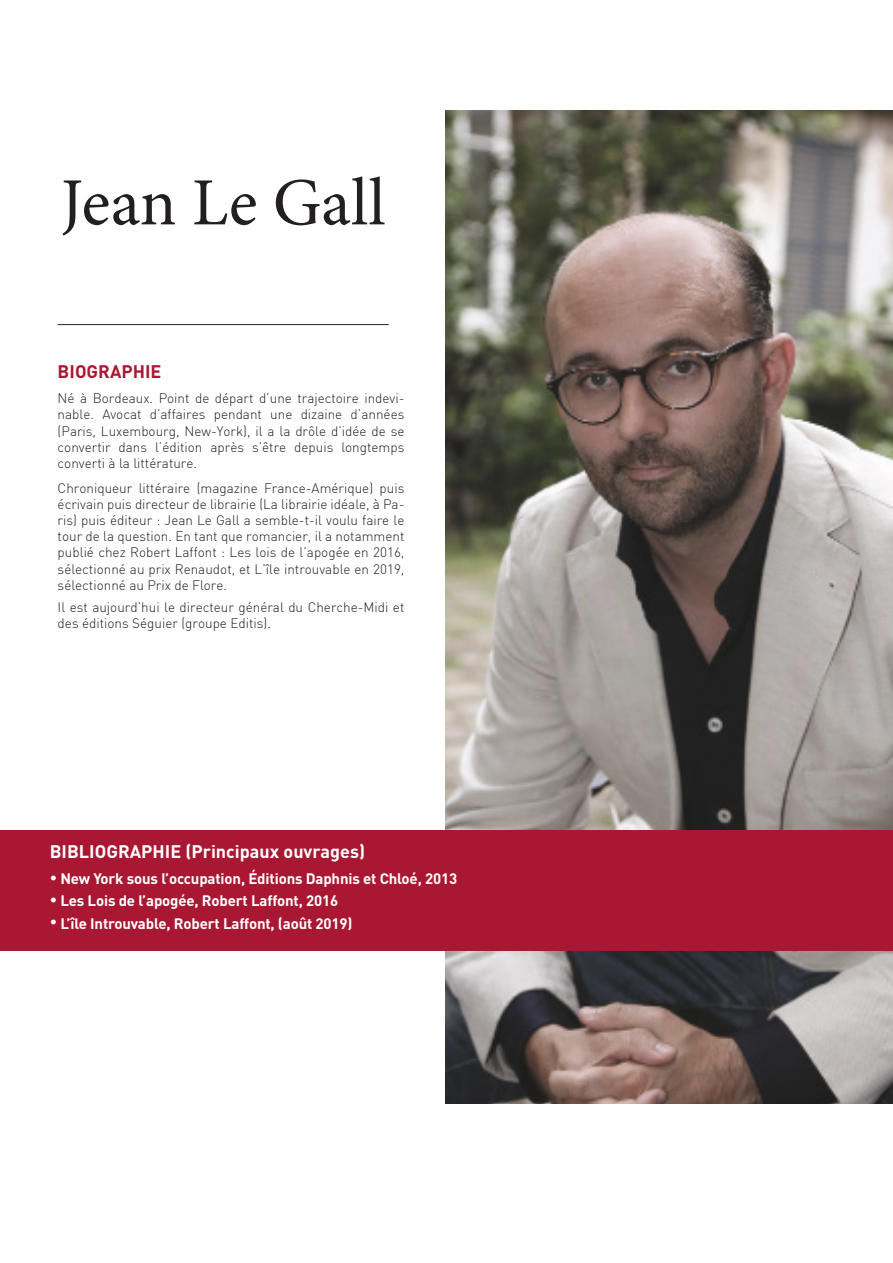
<style>
.page{position:relative;width:893px;height:1263px;background:#fff}
.page>*{position:absolute;margin:0;border:0;box-sizing:border-box;transform-origin:0 0}
.t1{font:67.5px "Minion Pro";letter-spacing:.005em;color:#231f20}
.t2{font:700 18px "DIN";color:#fff}
.t3{font:700 18px "DIN";color:#aa1732}
.t4{font:700 15px "DIN";letter-spacing:-.01em;color:#fff}
.t5{font:300 13.5px/16.2px "DIN";color:#231f20;text-align:justify}
</style>
<div class="page">
<img style="left:446px;top:110px;width:447px;height:994px">
<div style="left:0;top:830px;width:893px;height:121px;background:#aa1732"></div>
<hr style="left:58px;top:324px;width:331px;height:1px;background:#231f20">
<p class="t1" style="left:61px;top:158px;width:326px">Jean Le Gall</p>
<p class="t3" style="left:58px;top:360px;width:105px">BIOGRAPHIE</p>
<p class="t5" style="left:58px;top:390px;width:348px">Né à Bordeaux. Point de départ d’une trajectoire indevi&shy;nable. Avocat d’affaires pendant une dizaine d’années (Paris, Luxembourg, New-York), il a la drôle d’idée de se convertir dans l’édition après s’être depuis longtemps converti à la littérature.</p>
<p class="t5" style="left:58px;top:479px;width:348px">Chroniqueur littéraire (magazine France-Amérique) puis écrivain puis directeur de librairie (La librairie idéale, à Pa&shy;ris) puis éditeur : Jean Le Gall a semble-t-il voulu faire le tour de la question. En tant que romancier, il a notamment publié chez Robert Laffont : Les lois de l’apogée en 2016, sélectionné au prix Renaudot, et L’île introuvable en 2019, sélectionné au Prix de Flore.</p>
<p class="t5" style="left:58px;top:599px;width:348px">Il est aujourd’hui le directeur général du Cherche-Midi et des éditions Séguier (groupe Editis).</p>
<p class="t2" style="left:50px;top:839px;width:317px">BIBLIOGRAPHIE (Principaux ouvrages)</p>
<p class="t4" style="left:50px;top:869px;width:409px">• New York sous l’occupation, Éditions Daphnis et Chloé, 2013</p>
<p class="t4" style="left:50px;top:891px;width:290px">• Les Lois de l’apogée, Robert Laffont, 2016</p>
<p class="t4" style="left:50px;top:913px;width:304px">• L’île Introuvable, Robert Laffont, (août 2019)</p>
</div>
